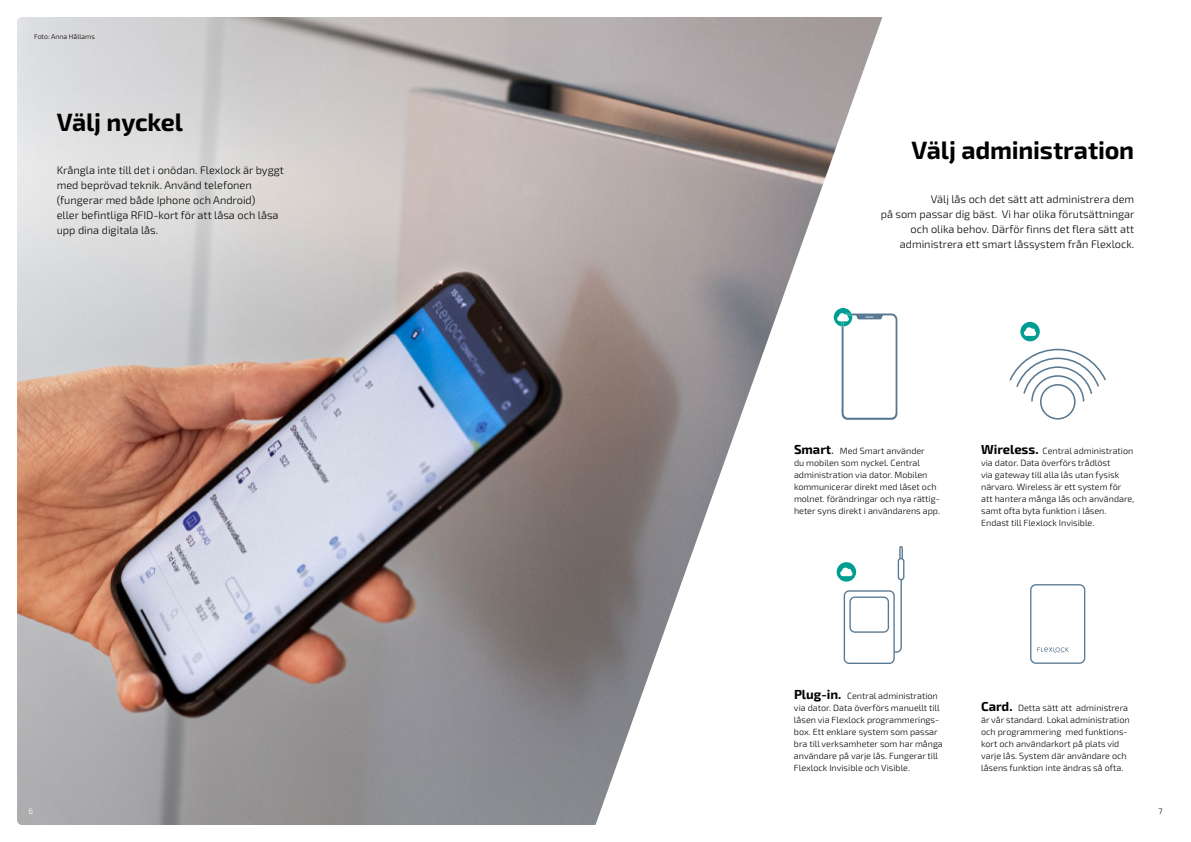
<style>
.page{position:relative;width:1191px;height:842px;background:#fff}
.page>*{position:absolute;margin:0;border:0;box-sizing:border-box;transform-origin:0 0}
.t1{font:700 25px "Exo 2";letter-spacing:-.01em;color:#000}
.t2{font:300 11px/15px "Exo 2";color:#000}
.t3{font:300 9px/12px "Exo 2";color:#000}
.t4{font:300 8px "Exo 2";color:#fff}
.t5{font:300 8px "Exo 2";color:#000}
.t6{font:300 7px "Exo 2";color:#000}
.s1{font-weight:700;font-size:13px}
.s2{font-size:13px}
</style>
<div class="page">
<img style="left:17px;top:17px;width:865px;height:808px">
<svg style="left:1009px;top:349px;width:97px;height:71px"></svg>
<svg style="left:1020px;top:322px;width:19px;height:19px"></svg>
<svg style="left:836px;top:546px;width:68px;height:118px"></svg>
<svg style="left:1030px;top:584px;width:55px;height:80px"></svg>
<svg style="left:833px;top:308px;width:64px;height:112px"></svg>
<p class="t6" style="left:34px;top:32px;width:62px">Foto: Anna Hållams</p>
<h1 class="t1" style="left:57px;top:107px;width:128px">Välj nyckel</h1>
<p class="t2" style="left:57px;top:163px;width:229px">Krångla inte till det i onödan. Flexlock är byggt med beprövad teknik. Använd telefonen (fungerar med både Iphone och Android)<br>eller befintliga RFID-kort för att låsa och låsa upp dina digitala lås.</p>
<h1 class="t1" style="left:911px;top:136px;width:224px">Välj administration</h1>
<p class="t2" style="left:880px;top:191px;width:255px;text-align:right">Välj lås och det sätt att administrera dem<br>på som passar dig bäst. Vi har olika förutsättningar och olika behov. Därför finns det flera sätt att administrera ett smart låssystem från Flexlock.</p>
<p class="t3" style="left:794px;top:445px;width:148px"><span class="s1">Smart</span><span class="s2">.</span> Med Smart använder<br>du mobilen som nyckel. Central administration via dator. Mobilen kommunicerar direkt med låset och molnet. förändringar och nya rättig&shy;heter syns direkt i användarens app.</p>
<p class="t3" style="left:981px;top:445px;width:155px"><span class="s1">Wireless.</span> Central administration via dator. Data överförs trådlöst<br>via gateway till alla lås utan fysisk närvaro. Wireless är ett system för att hantera många lås och användare, samt ofta byta funktion i låsen.<br>Endast till Flexlock Invisible.</p>
<p class="t3" style="left:794px;top:690px;width:150px"><span class="s1">Plug-in.</span> Central administration via dator. Data överförs manuellt till låsen via Flexlock programmerings&shy;box. Ett enklare system som passar bra till verksamheter som har många användare på varje lås. Fungerar till Flexlock Invisible och Visible.</p>
<p class="t3" style="left:981px;top:702px;width:150px"><span class="s1">Card.</span> Detta sätt att administrera är vår standard. Lokal administration och programmering med funktions&shy;kort och användarkort på plats vid varje lås. System där användare och låsens funktion inte ändras så ofta.</p>
<p class="t4" style="left:28px;top:806px;width:6px">6</p>
<p class="t5" style="left:1158px;top:806px;width:6px">7</p>
</div>
